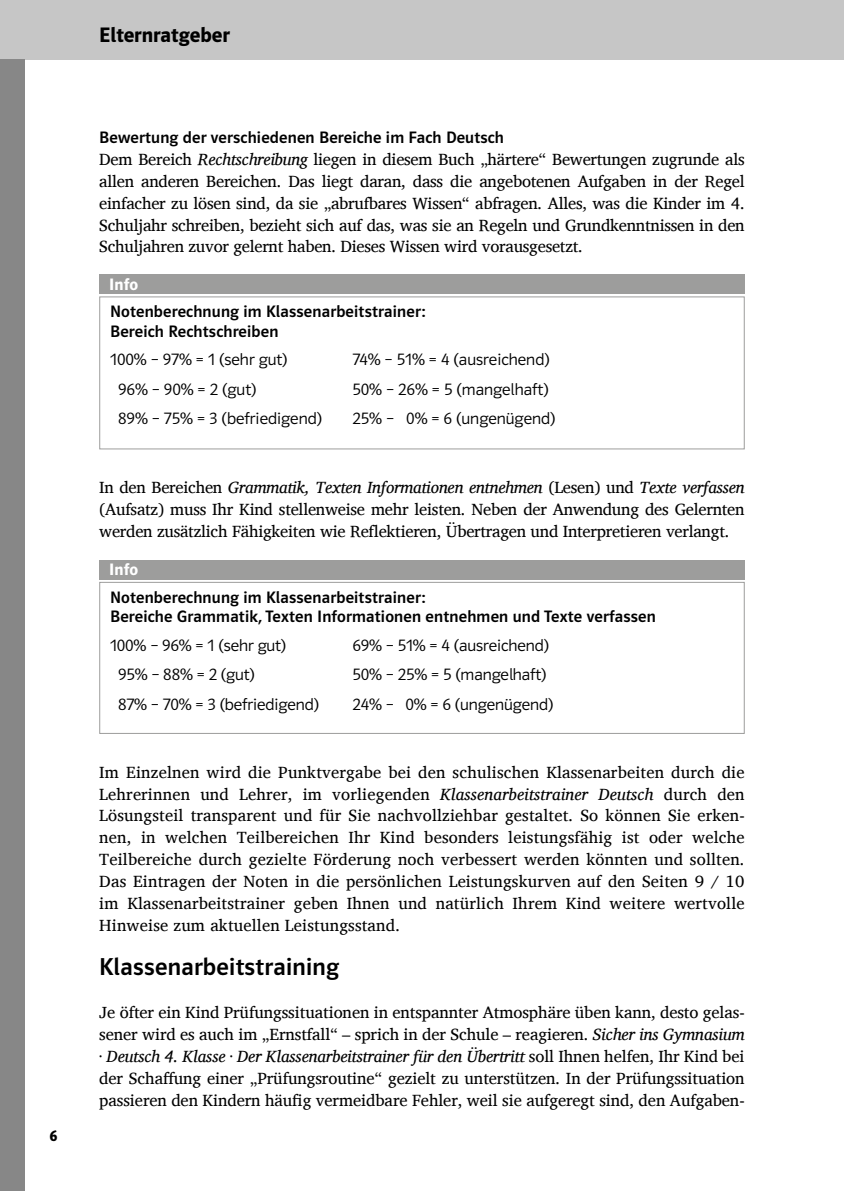
<style>
.page{position:relative;width:844px;height:1191px;background:#fff}
.page>*{position:absolute;margin:0;border:0;box-sizing:border-box;transform-origin:0 0}
.t1{font:500 24.5px "Polo CEF";letter-spacing:.01em;color:#000}
.t2{font:600 21px "Polo CEF";color:#000}
.t3{font:16.62px/21.9px "Charis SIL";letter-spacing:-.01em;color:#000;text-align:justify}
.t4{font:300 16.62px "Polo CEF";letter-spacing:-.005em;color:#000}
.t5{font:500 16.62px/19.2px "Polo CEF";letter-spacing:.01em;color:#000}
.t6{font:600 16.62px "Polo CEF";letter-spacing:.01em;color:#fff}
.t7{font:600 15.75px "Polo CEF";color:#000}
.s1{font-style:italic}
</style>
<div class="page">
<div style="left:0;top:0;width:843px;height:60px;background:#c6c6c6"></div>
<div style="left:0;top:60px;width:25px;height:1131px;background:#878787"></div>
<hr style="left:843px;top:0;width:1px;height:60px;background:#c6c6c6">
<div style="left:99px;top:296px;width:645px;height:153px;border:1px solid #9d9d9c"></div>
<div style="left:99px;top:274px;width:645px;height:20px;background:#9d9d9c"></div>
<div style="left:99px;top:582px;width:645px;height:152px;border:1px solid #9d9d9c"></div>
<div style="left:99px;top:559px;width:645px;height:20px;background:#9d9d9c"></div>
<p class="t7" style="left:50px;top:1126px;width:9px">6</p>
<p class="t2" style="left:99px;top:22px;width:132px">Elternratgeber</p>
<p class="t5" style="left:99px;top:128px;width:406px">Bewertung der verschiedenen Bereiche im Fach Deutsch</p>
<p class="t3" style="left:99px;top:148px;width:646px">Dem Bereich <span class="s1">Rechtschreibung</span> liegen in diesem Buch „härtere“ Bewertungen zugrunde als allen anderen Bereichen. Das liegt daran, dass die angebotenen Aufgaben in der Regel einfacher zu lösen sind, da sie „abrufbares Wissen“ abfragen. Alles, was die Kinder im 4.<br>Schuljahr schreiben, bezieht sich auf das, was sie an Regeln und Grundkenntnissen in den Schuljahren zuvor gelernt haben. Dieses Wissen wird vorausgesetzt.</p>
<p class="t6" style="left:109px;top:274px;width:31px">Info</p>
<p class="t5" style="left:110px;top:302px;width:317px">Notenberechnung im Klassenarbeitstrainer:<br>Bereich Rechtschreiben</p>
<p class="t4" style="left:110px;top:350px;width:179px">100% – 97% = 1 (sehr gut)</p>
<p class="t4" style="left:352px;top:350px;width:199px">74% – 51% = 4 (ausreichend)</p>
<p class="t4" style="left:118px;top:379px;width:140px">96% – 90% = 2 (gut)</p>
<p class="t4" style="left:352px;top:379px;width:198px">50% – 26% = 5 (mangelhaft)</p>
<p class="t4" style="left:118px;top:408px;width:205px">89% – 75% = 3 (befriedigend)</p>
<p class="t4" style="left:352px;top:408px;width:205px">25% – 0% = 6 (ungenügend)</p>
<p class="t3" style="left:99px;top:476px;width:646px">In den Bereichen <span class="s1">Grammatik, Texten Informationen entnehmen</span> (Lesen) und <span class="s1">Texte verfassen </span>(Aufsatz) muss Ihr Kind stellenweise mehr leisten. Neben der Anwendung des Gelernten werden zusätzlich Fähigkeiten wie Reflektieren, Übertragen und Interpretieren verlangt.</p>
<p class="t6" style="left:109px;top:559px;width:31px">Info</p>
<p class="t5" style="left:110px;top:588px;width:547px">Notenberechnung im Klassenarbeitstrainer:<br>Bereiche Grammatik, Texten Informationen entnehmen und Texte verfassen</p>
<p class="t4" style="left:110px;top:635px;width:178px">100% – 96% = 1 (sehr gut)</p>
<p class="t4" style="left:352px;top:635px;width:198px">69% – 51% = 4 (ausreichend)</p>
<p class="t4" style="left:118px;top:664px;width:138px">95% – 88% = 2 (gut)</p>
<p class="t4" style="left:352px;top:664px;width:196px">50% – 25% = 5 (mangelhaft)</p>
<p class="t4" style="left:118px;top:694px;width:203px">87% – 70% = 3 (befriedigend)</p>
<p class="t4" style="left:352px;top:694px;width:202px">24% – 0% = 6 (ungenügend)</p>
<p class="t3" style="left:99px;top:761px;width:646px">Im Einzelnen wird die Punktvergabe bei den schulischen Klassenarbeiten durch die Lehrerinnen und Lehrer, im vorliegenden <span class="s1">Klassenarbeitstrainer Deutsch</span> durch den Lösungsteil transparent und für Sie nachvollziehbar gestaltet. So können Sie erken&shy;nen, in welchen Teilbereichen Ihr Kind besonders leistungsfähig ist oder welche Teilbereiche durch gezielte Förderung noch verbessert werden könnten und sollten.<br>Das Eintragen der Noten in die persönlichen Leistungskurven auf den Seiten 9 / 10 im Klassenarbeitstrainer geben Ihnen und natürlich Ihrem Kind weitere wertvolle Hinweise zum aktuellen Leistungsstand.</p>
<h1 class="t1" style="left:99px;top:951px;width:241px">Klassenarbeitstraining</h1>
<p class="t3" style="left:99px;top:1001px;width:646px">Je öfter ein Kind Prüfungssituationen in entspannter Atmosphäre üben kann, desto gelas&shy;sener wird es auch im „Ernstfall“ – sprich in der Schule – reagieren. <span class="s1">Sicher ins Gymnasium · Deutsch 4. Klasse · Der Klassenarbeitstrainer für den Übertritt</span> soll Ihnen helfen, Ihr Kind bei der Schaffung einer „Prüfungsroutine“ gezielt zu unterstützen. In der Prüfungssituation passieren den Kindern häufig vermeidbare Fehler, weil sie aufgeregt sind, den Aufgaben-</p>
</div>
